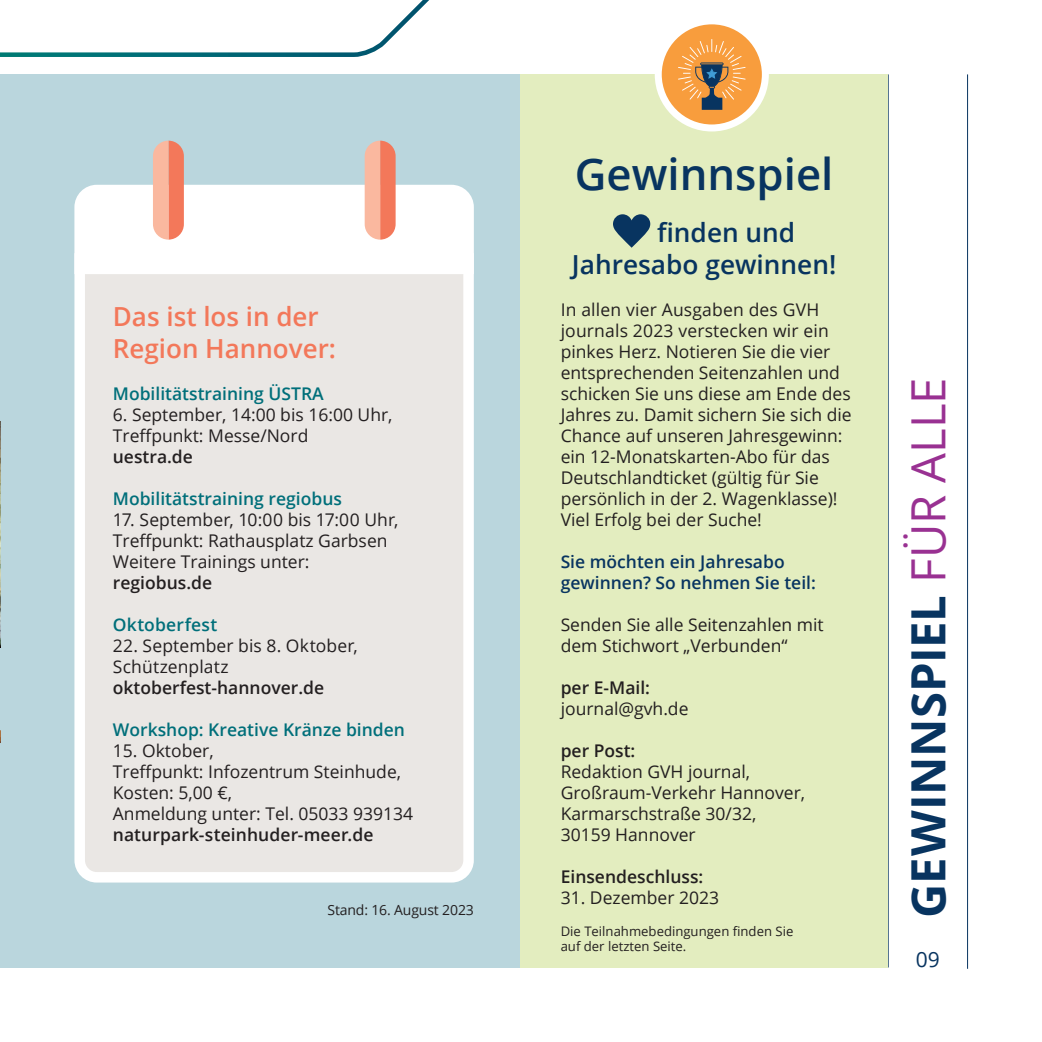
<style>
.page{position:relative;width:1042px;height:1042px;background:#fff}
.page>*{position:absolute;margin:0;border:0;box-sizing:border-box;transform-origin:0 0}
.t1{font:700 47.25px "Open Sans";letter-spacing:-.005em;color:#083460}
.t2{font:600 43.75px "Open Sans";color:#083460}
.t3{font:600 26.25px/31.5px "Open Sans";color:#f3785a}
.t4{font:600 26.25px/31.5px "Open Sans";color:#083460}
.t5{font:21px "Open Sans";color:#083460}
.t6{font:17.5px/21px "Open Sans";color:#231f20}
.t7{font:600 17.5px "Open Sans";color:#231f20}
.t8{font:600 17.5px "Open Sans";color:#006f7a}
.t9{font:600 17.5px/21px "Open Sans";color:#083460}
.t10{font:14px "Open Sans";letter-spacing:-.01em;color:#231f20}
.t11{font:13.12px/15.8px "Open Sans";color:#231f20}
.s1{font-weight:400;color:#993192}
</style>
<div class="page">
<div style="left:0;top:74px;width:521px;height:893px;background:#bad6dd"></div>
<svg style="left:4px;top:0;width:425px;height:57px"></svg>
<div style="left:74px;top:274px;width:400px;height:609px;background:#eae7e4"></div>
<svg style="left:74px;top:141px;width:400px;height:133px"></svg>
<hr style="left:888px;top:74px;width:1px;height:893px;background:#083460">
<hr style="left:967px;top:74px;width:1px;height:895px;background:#083460">
<div style="left:520px;top:74px;width:368px;height:893px;background:#e3edbf"></div>
<svg style="left:613px;top:214px;width:37px;height:34px"></svg>
<svg style="left:658px;top:21px;width:107px;height:107px;background:#f9ae5f"></svg>
<svg style="left:678px;top:39px;width:67px;height:71px;background:#d2934f"></svg>
<div style="left:655px;top:17px;width:114px;height:114px;border:7px solid #fff;border-radius:50%"></div>
<img style="left:0;top:52px;width:4px;height:5px">
<img style="left:0;top:422px;width:1px;height:226px">
<svg style="left:0;top:730px;width:1px;height:13px"></svg>
<h3 class="t3" style="left:113px;top:301px;width:225px">Das ist los in der<br>Region Hannover:</h3>
<p class="t8" style="left:113px;top:382px;width:212px">Mobilitätstraining ÜSTRA</p>
<p class="t6" style="left:113px;top:404px;width:281px">6. September, 14:00 bis 16:00 Uhr,<br>Treffpunkt: Messe/Nord</p>
<p class="t7" style="left:113px;top:445px;width:82px">uestra.de</p>
<p class="t8" style="left:113px;top:487px;width:231px">Mobilitätstraining regiobus</p>
<p class="t6" style="left:113px;top:509px;width:287px">17. September, 10:00 bis 17:00 Uhr,<br>Treffpunkt: Rathausplatz Garbsen<br>Weitere Trainings unter:</p>
<p class="t7" style="left:113px;top:571px;width:101px">regiobus.de</p>
<p class="t8" style="left:113px;top:613px;width:106px">Oktoberfest</p>
<p class="t6" style="left:113px;top:635px;width:246px">22. September bis 8. Oktober,<br>Schützenplatz</p>
<p class="t7" style="left:113px;top:676px;width:213px">oktoberfest-hannover.de</p>
<p class="t8" style="left:113px;top:718px;width:294px">Workshop: Kreative Kränze binden</p>
<p class="t6" style="left:113px;top:740px;width:302px">15. Oktober,<br>Treffpunkt: Infozentrum Steinhude,<br>Kosten: 5,00 €,<br>Anmeldung unter: Tel. 05033 939134</p>
<p class="t7" style="left:113px;top:823px;width:262px">naturpark-steinhuder-meer.de</p>
<p class="t10" style="left:327px;top:900px;width:148px">Stand: 16. August 2023</p>
<h2 class="t2" style="left:575px;top:144px;width:260px">Gewinnspiel</h2>
<h3 class="t4" style="left:572px;top:217px;width:266px;text-indent:85px">finden und<br>Jahresabo gewinnen!</h3>
<p class="t6" style="left:561px;top:299px;width:292px">In allen vier Ausgaben des GVH journals 2023 verstecken wir ein pinkes Herz. Notieren Sie die vier entsprechenden Seitenzahlen und schicken Sie uns diese am Ende des Jahres zu. Damit sichern Sie sich die Chance auf unseren Jahresgewinn: ein 12-Monatskarten-Abo für das Deutschlandticket (gültig für Sie persönlich in der 2. Wagenklasse)!<br>Viel Erfolg bei der Suche!</p>
<p class="t9" style="left:561px;top:551px;width:257px">Sie möchten ein Jahresabo gewinnen? So nehmen Sie teil:</p>
<p class="t6" style="left:561px;top:614px;width:265px">Senden Sie alle Seitenzahlen mit dem Stichwort „Verbunden“</p>
<p class="t7" style="left:561px;top:676px;width:91px">per E-Mail:</p>
<p class="t6" style="left:561px;top:698px;width:129px">journal@gvh.de</p>
<p class="t7" style="left:561px;top:739px;width:76px">per Post:</p>
<p class="t6" style="left:561px;top:761px;width:246px">Redaktion GVH journal,<br>Großraum-Verkehr Hannover,<br>Karmarschstraße 30/32,<br>30159 Hannover</p>
<p class="t7" style="left:561px;top:865px;width:144px">Einsendeschluss:</p>
<p class="t6" style="left:561px;top:887px;width:160px">31. Dezember 2023</p>
<p class="t11" style="left:561px;top:922px;width:234px">Die Teilnahmebedingungen finden Sie auf der letzten Seite.</p>
<h1 class="t1" style="left:895px;top:918px;width:541px;rotate:-90deg">GEWINNSPIEL <span class="s1">FÜR ALLE</span></h1>
<p class="t5" style="left:916px;top:945px;width:26px">09</p>
</div>
